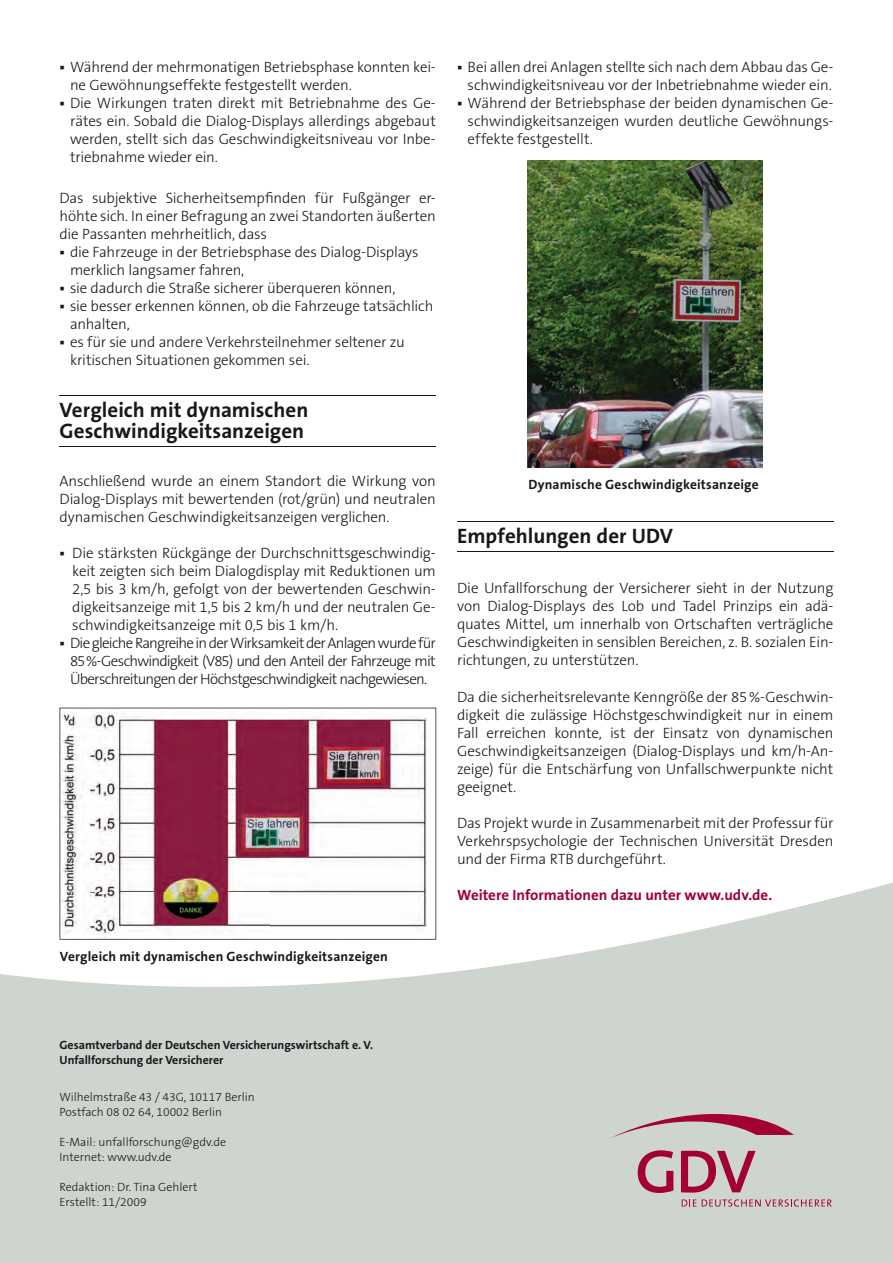
<style>
.page{position:relative;width:893px;height:1263px;background:#fff}
.page>*{position:absolute;margin:0;border:0;box-sizing:border-box;transform-origin:0 0}
.t1{font:700 21px/21px "The Sans B7";color:#1a171c}
.t2{font:300 15px/18px "The Sans B3";letter-spacing:-.015em;color:#1a171c;text-align:justify}
.t3{font:700 15px "The Sans B7";color:#a40133}
.t4{font:700 13.5px "The Sans B7";letter-spacing:.015em;color:#1a171c}
.t5{font:300 12px/15px "The Sans B3";color:#1a171c}
.t6{font:700 12px/15px "The Sans B7";color:#1a171c}
</style>
<div class="page">
<svg style="left:0;top:879px;width:893px;height:384px;fill:#ced5cf"></svg>
<svg style="left:682px;top:1199px;width:14px;height:7px"></svg>
<svg style="left:702px;top:1199px;width:130px;height:7px"></svg>
<svg style="left:611px;top:1114px;width:183px;height:24px;background:#c197a1"></svg>
<svg style="left:638px;top:1150px;width:35px;height:43px;background:#bb778a"></svg>
<svg style="left:681px;top:1151px;width:75px;height:41px;background:#bb798b"></svg>
<hr style="left:60px;top:395px;width:376px;height:1px;background:#1a171c">
<hr style="left:60px;top:447px;width:376px;height:1px;background:#1a171c">
<svg style="left:60px;top:708px;width:376px;height:232px"></svg>
<img style="left:528px;top:160px;width:235px;height:307px">
<hr style="left:457px;top:521px;width:376px;height:1px;background:#1a171c">
<hr style="left:457px;top:552px;width:376px;height:1px;background:#1a171c">
<p class="t2" style="left:70px;top:59px;width:367px;text-align:left">Während der mehrmonatigen Betriebsphase konnten kei&shy;ne Gewöhnungseffekte festgestellt werden.<br>Die Wirkungen traten direkt mit Betriebnahme des Ge&shy;rätes ein. Sobald die Dialog-Displays allerdings abgebaut werden, stellt sich das Geschwindigkeitsniveau vor Inbe&shy;triebnahme wieder ein.</p>
<p class="t2" style="left:60px;top:189px;width:378px">Das subjektive Sicherheitsempfinden für Fußgänger er&shy;höhte sich. In einer Befragung an zwei Standorten äußerten die Passanten mehrheitlich, dass</p>
<p class="t2" style="left:70px;top:243px;width:365px;text-align:left">die Fahrzeuge in der Betriebsphase des Dialog-Displays merklich langsamer fahren,<br>sie dadurch die Straße sicherer überqueren können,<br>sie besser erkennen können, ob die Fahrzeuge tatsächlich anhalten,<br>es für sie und andere Verkehrsteilnehmer seltener zu kritischen Situationen gekommen sei.</p>
<h1 class="t1" style="left:60px;top:400px;width:250px">Vergleich mit dynamischen<br>Geschwindigkeitsanzeigen</h1>
<p class="t2" style="left:60px;top:473px;width:378px">Anschließend wurde an einem Standort die Wirkung von Dialog-Displays mit bewertenden (rot/grün) und neutralen dynamischen Geschwindigkeitsanzeigen verglichen.</p>
<p class="t2" style="left:70px;top:545px;width:367px;text-align:left">Die stärksten Rückgänge der Durchschnittsgeschwindig&shy;keit zeigten sich beim Dialogdisplay mit Reduktionen um 2,5 bis 3 km/h, gefolgt von der bewertenden Geschwin&shy;digkeitsanzeige mit 1,5 bis 2 km/h und der neutralen Ge&shy;schwindigkeitsanzeige mit 0,5 bis 1 km/h.<br>Die gleiche Rangreihe in der Wirksamkeit der Anlagen wurde für 85 %-Geschwindigkeit (V85) und den Anteil der Fahrzeuge mit Überschreitungen der Höchstgeschwindigkeit nachgewiesen.</p>
<p class="t4" style="left:60px;top:949px;width:329px">Vergleich mit dynamischen Geschwindigkeitsanzeigen</p>
<p class="t2" style="left:468px;top:59px;width:367px">Bei allen drei Anlagen stellte sich nach dem Abbau das Ge&shy;schwindigkeitsniveau vor der Inbetriebnahme wieder ein.<br>Während der Betriebsphase der beiden dynamischen Ge&shy;schwindigkeitsanzeigen wurden deutliche Gewöhnungs&shy;effekte festgestellt.</p>
<p class="t4" style="left:528px;top:478px;width:232px">Dynamische Geschwindigkeitsanzeige</p>
<h1 class="t1" style="left:457px;top:526px;width:217px">Empfehlungen der UDV</h1>
<p class="t2" style="left:457px;top:579px;width:378px">Die Unfallforschung der Versicherer sieht in der Nutzung von Dialog-Displays des Lob und Tadel Prinzips ein adä&shy;quates Mittel, um innerhalb von Ortschaften verträgliche Geschwindigkeiten in sensiblen Bereichen, z. B. sozialen Ein&shy;richtungen, zu unterstützen.</p>
<p class="t2" style="left:457px;top:689px;width:378px">Da die sicherheitsrelevante Kenngröße der 85 %-Geschwin&shy;digkeit die zulässige Höchstgeschwindigkeit nur in einem Fall erreichen konnte, ist der Einsatz von dynamischen Geschwindigkeitsanzeigen (Dialog-Displays und km/h-An&shy;zeige) für die Entschärfung von Unfallschwerpunkte nicht geeignet.</p>
<p class="t2" style="left:457px;top:815px;width:378px">Das Projekt wurde in Zusammenarbeit mit der Professur für Verkehrspsychologie der Technischen Universität Dresden und der Firma RTB durchgeführt.</p>
<p class="t3" style="left:457px;top:887px;width:317px">Weitere Informationen dazu unter www.udv.de.</p>
<p class="t6" style="left:60px;top:1038px;width:315px">Gesamtverband der Deutschen Versicherungswirtschaft e. V.<br>Unfallforschung der Versicherer</p>
<p class="t5" style="left:60px;top:1089px;width:197px">Wilhelmstraße 43 / 43G, 10117 Berlin<br>Postfach 08 02 64, 10002 Berlin</p>
<p class="t5" style="left:60px;top:1134px;width:168px">E-Mail: unfallforschung@gdv.de<br>Internet: www.udv.de</p>
<p class="t5" style="left:60px;top:1179px;width:139px">Redaktion: Dr. Tina Gehlert<br>Erstellt: 11/2009</p>
</div>
